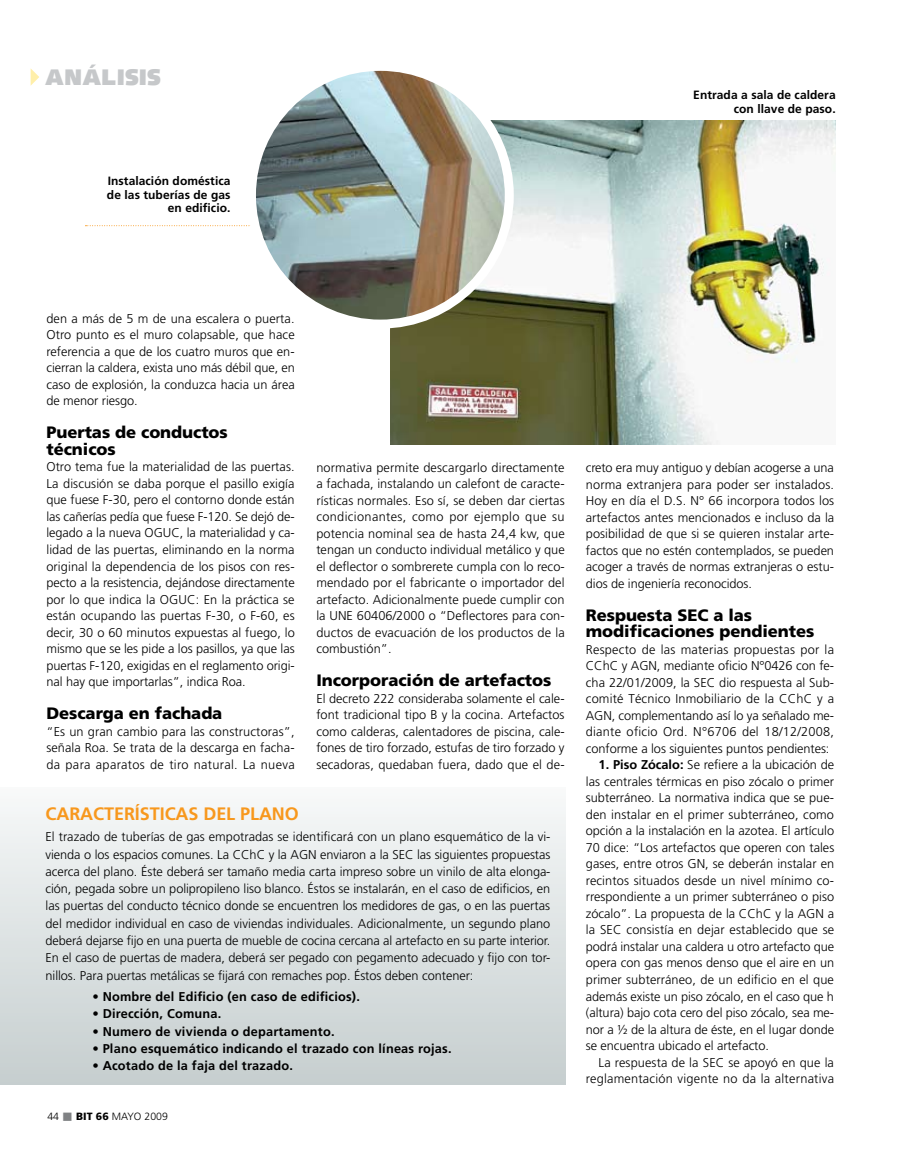
<style>
.page{position:relative;width:915px;height:1170px;background:#fff}
.page>*{position:absolute;margin:0;border:0;box-sizing:border-box;transform-origin:0 0}
.t1{font:900 22.5px "Syntax";letter-spacing:.02em;color:#c6c8ca}
.t2{font:700 18px "Frutiger";letter-spacing:-.005em;color:#f8981d}
.t3{font:900 16.5px/16.5px "Frutiger";letter-spacing:-.005em;color:#000}
.t4{font:300 12.75px/16.5px "Frutiger";color:#000;text-align:justify}
.t5{font:700 12.75px "Frutiger";letter-spacing:.015em;color:#000}
.t6{font:700 12px/13.5px "Frutiger";letter-spacing:.005em;color:#000;text-align:right}
.t7{font:300 10.5px "Frutiger";letter-spacing:.005em;color:#000}
.s1{color:#808284}
.s2{font-weight:900}
.s3{font-weight:700}
</style>
<div class="page">
<svg style="left:85px;top:225px;width:165px;height:1px"></svg>
<div style="left:0;top:787px;width:565px;height:297px;background:linear-gradient(to bottom,#f7f9f9,#c5cecf)"></div>
<svg style="left:31px;top:69px;width:8px;height:16px"></svg>
<img style="left:390px;top:121px;width:445px;height:323px">
<img style="left:251px;top:66px;width:258px;height:258px;border-radius:50%">
<div style="left:247px;top:62px;width:266px;height:266px;border:9px solid #fff;border-radius:50%"></div>
<h1 class="t1" style="left:45px;top:63px;width:117px">ANÁLISIS</h1>
<p class="t6" style="left:107px;top:174px;width:125px">Instalación doméstica de las tuberías de gas en edificio.</p>
<p class="t6" style="left:693px;top:88px;width:144px">Entrada a sala de caldera con llave de paso.</p>
<p class="t4" style="left:46px;top:310px;width:250px">den a más de 5 m de una escalera o puerta.<br>Otro punto es el muro colapsable, que hace referencia a que de los cuatro muros que en&shy;cierran la caldera, exista uno más débil que, en caso de explosión, la conduzca hacia un área de menor riesgo.</p>
<p class="t3" style="left:46px;top:424px;width:183px">Puertas de conductos técnicos</p>
<p class="t4" style="left:46px;top:458px;width:250px">Otro tema fue la materialidad de las puertas.<br>La discusión se daba porque el pasillo exigía que fuese F-30, pero el contorno donde están las cañerías pedía que fuese F-120. Se dejó de&shy;legado a la nueva OGU</p>
<p class="t4" style="left:316px;top:459px;width:250px">normativa permite descargarlo directamente a fachada, instalando un calefont de caracte&shy;rísticas normales. Eso sí, se deben dar ciertas condicionantes, como por ejemplo que su potencia nominal sea de hasta 24,4 kw, que tengan un conducto individual metálico y que el deflector o sombrerete cumpla con lo reco&shy;mendado por el fabricante o importador del artefacto. Adicionalmente puede cumplir con la UNE</p>
<p class="t4" style="left:46px;top:524px;width:250px;text-indent:125px">C, la materialidad y ca&shy;lidad de las puertas, eliminando en la norma original la dependencia de los pisos con res&shy;pecto a la resistencia, dejándose directamente por lo que indica la OGU</p>
<p class="t4" style="left:46px;top:590px;width:250px;text-indent:141px">C: En la práctica se están ocupando las puertas F-30, o F-60, es decir, 30 o 60 minutos expuestas al fuego, lo mismo que se les pide a los pasillos, ya que las puertas F-120, exigidas en el reglamento origi&shy;nal hay que importarlas”, indica Roa.</p>
<p class="t3" style="left:46px;top:704px;width:177px">Descarga en fachada</p>
<p class="t4" style="left:46px;top:722px;width:250px">“Es un gran cambio para las constructoras”, señala Roa. Se trata de la descarga en facha&shy;da para aparatos de tiro natural. La nueva</p>
<h2 class="t2" style="left:45px;top:803px;width:255px">Características del plano</h2>
<p class="t4" style="left:45px;top:828px;width:506px;line-height:17.2px">El trazado de tuberías de gas empotradas se identificará con un plano esquemático de la vi&shy;vienda o los espacios comunes. La CChC y la AGN</p>
<p class="t4" style="left:316px;top:607px;width:250px;text-indent:40px">60406/2000 o “Deflectores para con&shy;ductos de evacuación de los productos de la combustión”.</p>
<p class="t3" style="left:316px;top:672px;width:236px">Incorporación de artefactos</p>
<p class="t4" style="left:316px;top:690px;width:250px">El decreto 222 consideraba solamente el cale&shy;font tradicional tipo B y la cocina. Artefactos como calderas, calentadores de piscina, cale&shy;fones de tiro forzado, estufas de tiro forzado y secadoras, quedaban fuera, dado que el de-</p>
<p class="t4" style="left:45px;top:845px;width:506px;line-height:17.2px;text-indent:274px">enviaron a la SEC las siguientes propuestas acerca del plano. Éste deberá ser tamaño media carta impreso sobre un vinilo de alta elonga&shy;ción, pegada sobre un polipropileno liso blanco. Éstos se instalarán, en el caso de edificios, en las puertas del conducto técnico donde se encuentren los medidores de gas, o en las puertas del medidor individual en caso de viviendas individuales. Adicionalmente, un segundo plano deberá dejarse fijo en una puerta de mueble de cocina cercana al artefacto en su parte interior.<br>En el caso de puertas de madera, deberá ser pegado con pegamento adecuado y fijo con tor&shy;nillos. Para puertas metálicas se fijará con remaches pop. Éstos deben contener:</p>
<p class="t5" style="left:92px;top:989px;width:269px">• Nombre del Edificio (en caso de edificios).</p>
<p class="t5" style="left:92px;top:1006px;width:130px">• Dirección, Comuna.</p>
<p class="t5" style="left:92px;top:1023px;width:243px">• Numero de vivienda o departamento.</p>
<p class="t5" style="left:92px;top:1040px;width:360px">• Plano esquemático indicando el trazado con líneas rojas.</p>
<p class="t5" style="left:92px;top:1058px;width:202px">• Acotado de la faja del trazado.</p>
<p class="t7" style="left:47px;top:1110px;width:122px">44 <span class="s1">■</span> <span class="s2">BIT 66</span> mayo 2009</p>
<p class="t4" style="left:585px;top:459px;width:250px">creto era muy antiguo y debían acogerse a una norma extranjera para poder ser instalados.<br>Hoy en día el D.S. N° 66 incorpora todos los artefactos antes mencionados e incluso da la posibilidad de que si se quieren instalar arte&shy;factos que no estén contemplados, se pueden acoger a través de normas extranjeras o estu&shy;dios de ingeniería reconocidos.</p>
<p class="t3" style="left:585px;top:606px;width:230px">Respuesta SEC a las modificaciones pendientes</p>
<p class="t4" style="left:585px;top:641px;width:249px">Respecto de las materias propuestas por la<br>CChC y AGN</p>
<p class="t4" style="left:585px;top:657px;width:250px;text-indent:71px">, mediante oficio N°0426 con fe&shy;cha 22/01/2009, la SEC dio respuesta al Sub&shy;comité Técnico Inmobiliario de la CChC y a AGN</p>
<p class="t4" style="left:585px;top:707px;width:250px;text-indent:26px">, complementando así lo ya señalado me&shy;diante oficio Ord. N°6706 del 18/12/2008, conforme a los siguientes puntos pendientes:</p>
<p class="t4" style="left:585px;top:756px;width:250px;text-indent:13px"><span class="s3">1. Piso Zócalo:</span> Se refiere a la ubicación de las centrales térmicas en piso zócalo o primer subterráneo. La normativa indica que se pue&shy;den instalar en el primer subterráneo, como opción a la instalación en la azotea. El artículo 70 dice: “Los artefactos que operen con tales gases, entre otros GN , se deberán instalar en recintos situados desde un nivel mínimo co&shy;rrespondiente a un primer subterráneo o piso zócalo”. La propuesta de la CChC y la AGN</p>
<p class="t4" style="left:585px;top:905px;width:250px;text-indent:242px">a la SEC consistía en dejar establecido que se podrá instalar una caldera u otro artefacto que opera con gas menos denso que el aire en un primer subterráneo, de un edificio en el que además existe un piso zócalo, en el caso que h (altura) bajo cota cero del piso zócalo, sea me&shy;nor a ½ de la altura de éste, en el lugar donde se encuentra ubicado el artefacto.</p>
<p class="t4" style="left:585px;top:1053px;width:249px;text-align:right">La respuesta de la SEC se apoyó en que la reglamentación vigente no da la alternativa</p>
</div>
